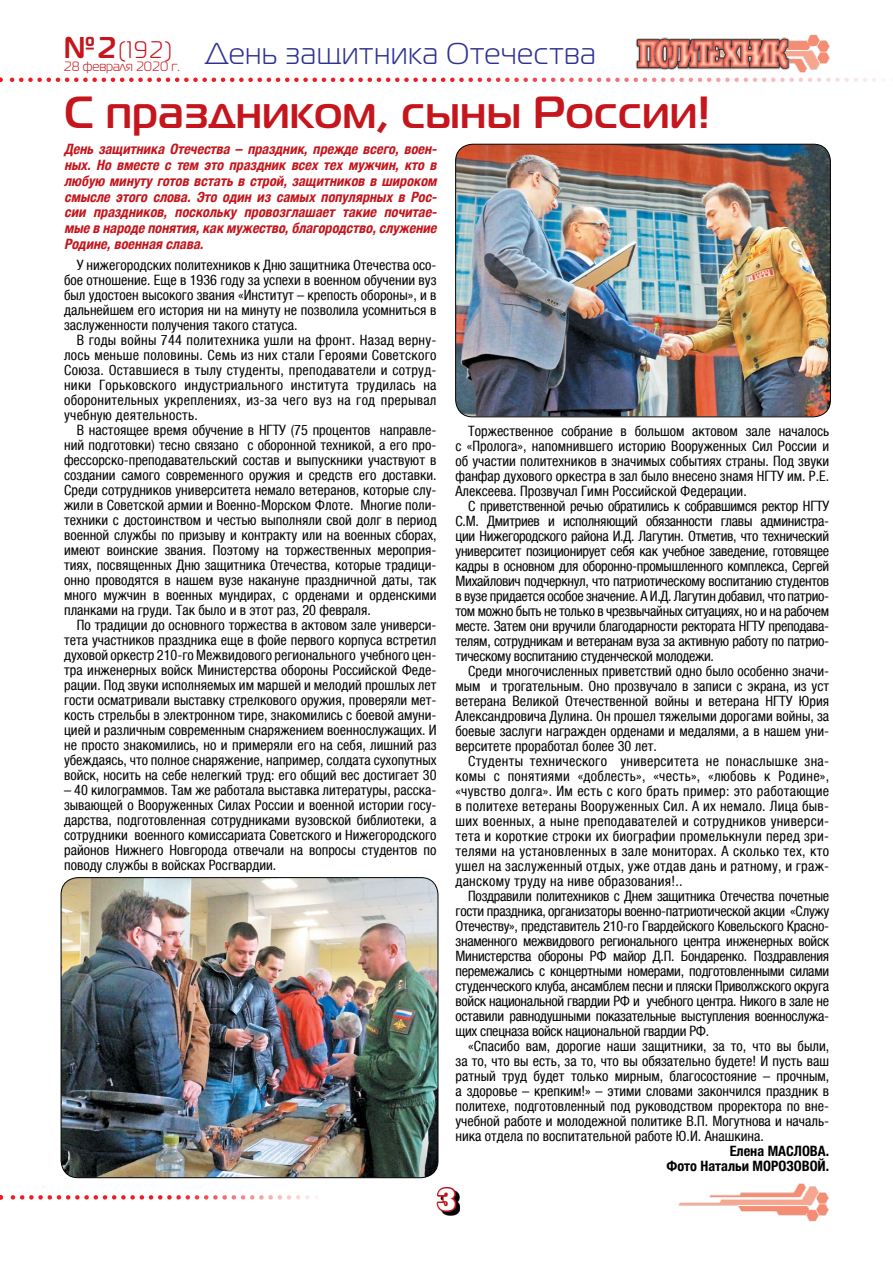
<style>
.page{position:relative;width:893px;height:1263px;background:#fff}
.page>*{position:absolute;margin:0;border:0;box-sizing:border-box;transform-origin:0 0}
.t1{font:700 45px "Magistral C";letter-spacing:.02em;color:#c4161c}
.t2{font:30px "Magistral C";letter-spacing:.035em;color:#2e3092}
.t3{font:30px "Xenia Bold Cyrillic";color:#fff}
.t4{font:24px "Magistral C";color:#c4161c}
.t5{font:condensed 14.25px/15px "Helvetica Neue LTCYR";color:#000;text-align:justify}
.t6{font:italic 700 condensed 14.25px/15.8px "Helvetica Neue LTCYR";color:#c4161c;text-align:justify}
.t7{font:700 condensed 14.25px/15px "Helvetica Neue LTCYR";color:#000;text-align:right}
.t8{font:13.5px "Magistral C";color:#c4161c}
.s1{font-weight:700;font-size:30px}
</style>
<div class="page">
<img style="left:793px;top:34px;width:36px;height:39px">
<img style="left:635px;top:37px;width:158px;height:34px">
<svg style="left:0;top:78px;width:884px;height:4px"></svg>
<svg style="left:0;top:1195px;width:317px;height:4px"></svg>
<img style="left:678px;top:1183px;width:151px;height:39px">
<svg style="left:444px;top:1194px;width:16px;height:21px"></svg>
<svg style="left:436px;top:1186px;width:23px;height:28px"></svg>
<img style="left:61px;top:878px;width:377px;height:300px">
<div style="left:61px;top:877px;width:377px;height:301px;border:1px solid #000;border-radius:17px"></div>
<img style="left:456px;top:144px;width:374px;height:273px">
<div style="left:455px;top:144px;width:376px;height:273px;border:1px solid #000;border-radius:17px"></div>
<h3 class="t4" style="left:64px;top:37px;width:110px"><span class="s1">№2</span>(192)</h3>
<p class="t8" style="left:64px;top:59px;width:117px">28 февраля 2020 г.</p>
<h2 class="t2" style="left:205px;top:38px;width:392px">День защитника Отечества</h2>
<h1 class="t1" style="left:64px;top:85px;width:647px">С праздником, сыны России!</h1>
<p class="t6" style="left:64px;top:142px;width:377px">День защитника Отечества – праздник, прежде всего, воен&shy;ных. Но вместе с тем это праздник всех тех мужчин, кто в любую минуту готов встать в строй, защитников в широком смысле этого слова. Это один из самых популярных в Рос&shy;сии праздников, поскольку провозглашает такие почитае&shy;мые в народе понятия,как мужество,благородство,служение Родине,военная слава.</p>
<p class="t5" style="left:64px;top:257px;width:374px;text-indent:13px">У нижегородских политехников к Дню защитника Отечества осо&shy;бое отношение. Еще в 1936 году за успехи в военном обучении вуз был удостоен высокого звания «Институт – крепость обороны», и в дальнейшем его история ни на минуту не позволила усомниться в заслуженности получения такого статуса.</p>
<p class="t5" style="left:64px;top:332px;width:374px;text-indent:13px">В годы войны 744 политехника ушли на фронт. Назад верну&shy;лось меньше половины. Семь из них стали Героями Советского Союза. Оставшиеся в тылу студенты, преподаватели и сотруд&shy;ники Горьковского индустриального института трудилась на оборонительных укреплениях, из-за чего вуз на год прерывал учебную деятельность.</p>
<p class="t5" style="left:64px;top:422px;width:374px;text-indent:13px">В настоящее время обучение в НГТУ (75 процентов направле&shy;ний подготовки) тесно связано с оборонной техникой, а его про&shy;фессорско-преподавательский состав и выпускники участвуют в создании самого современного оружия и средств его доставки.<br>Среди сотрудников университета немало ветеранов, которые слу&shy;жили в Советской армии и Военно-Морском Флоте. Многие поли&shy;техники с достоинством и честью выполняли свой долг в период военной службы по призыву и контракту или на военных сборах, имеют воинские звания. Поэтому на торжественных мероприя&shy;тиях, посвященных Дню защитника Отечества, которые традици&shy;онно проводятся в нашем вузе накануне праздничной даты, так много мужчин в военных мундирах, с орденами и орденскими планками на груди. Так было и в этот раз, 20 февраля.</p>
<p class="t5" style="left:64px;top:618px;width:374px;text-indent:13px">По традиции до основного торжества в актовом зале универси&shy;тета участников праздника еще в фойе первого корпуса встретил духовой оркестр 210-го Межвидового регионального учебного цен&shy;тра инженерных войск Министерства обороны Российской Феде&shy;рации. Под звуки исполняемых им маршей и мелодий прошлых лет гости осматривали выставку стрелкового оружия, проверяли мет&shy;кость стрельбы в электронном тире, знакомились с боевой амуни&shy;цией и различным современным снаряжением военнослужащих. И не просто знакомились, но и примеряли его на себя, лишний раз убеждаясь, что полное снаряжение, например, солдата сухопутных войск, носить на себе нелегкий труд: его общий вес достигает 30</p>
<p class="t5" style="left:64px;top:783px;width:374px">– 40 килограммов. Там же работала выставка литературы, расска&shy;зывающей о Вооруженных Силах России и военной истории госу&shy;дарства, подготовленная сотрудниками вузовской библиотеки, а сотрудники военного комиссариата Советского и Нижегородского районов Нижнего Новгорода отвечали на вопросы студентов по поводу службы в войсках Росгвардии.</p>
<p class="t5" style="left:455px;top:423px;width:375px;text-indent:13px">Торжественное собрание в большом актовом зале началось с «Пролога», напомнившего историю Вооруженных Сил России и об участии политехников в значимых событиях страны. Под звуки фанфар духового оркестра в зал было внесено знамя НГТУ им. Р.Е.<br>Алексеева. Прозвучал Гимн Российской Федерации.</p>
<p class="t5" style="left:455px;top:498px;width:375px;text-indent:13px">С приветственной речью обратились к собравшимся ректор НГТУ С.М. Дмитриев и исполняющий обязанности главы администра&shy;ции Нижегородского района И.Д. Лагутин. Отметив, что технический университет позиционирует себя как учебное заведение, готовящее кадры в основном для оборонно-промышленного комплекса, Сергей Михайлович подчеркнул, что патриотическому воспитанию студентов в вузе придается особое значение. А И.Д. Лагутин добавил, что патрио&shy;том можно быть не только в чрезвычайных ситуациях, но и на рабочем месте. Затем они вручили благодарности ректората НГТУ преподава&shy;телям, сотрудникам и ветеранам вуза за активную работу по патрио&shy;тическому воспитанию студенческой молодежи.</p>
<p class="t5" style="left:455px;top:663px;width:375px;text-indent:13px">Среди многочисленных приветствий одно было особенно значи&shy;мым и трогательным. Оно прозвучало в записи с экрана, из уст ветерана Великой Отечественной войны и ветерана НГТУ Юрия Александровича Дулина. Он прошел тяжелыми дорогами войны, за боевые заслуги награжден орденами и медалями, а в нашем уни&shy;верситете проработал более 30 лет.</p>
<p class="t5" style="left:455px;top:753px;width:375px;text-indent:13px">Студенты технического университета не понаслышке зна&shy;комы с понятиями «доблесть», «честь», «любовь к Родине», «чувство долга». Им есть с кого брать пример: это работающие в политехе ветераны Вооруженных Сил. А их немало. Лица быв&shy;ших военных, а ныне преподавателей и сотрудников универси&shy;тета и короткие строки их биографии промелькнули перед зри&shy;телями на установленных в зале мониторах. А сколько тех, кто ушел на заслуженный отдых, уже отдав дань и ратному, и граж&shy;данскому труду на ниве образования!..</p>
<p class="t5" style="left:455px;top:888px;width:375px;text-indent:13px">Поздравили политехников с Днем защитника Отечества почетные гости праздника, организаторы военно-патриотической акции «Служу Отечеству», представитель 210-го Гвардейского Ковельского Красно&shy;знаменного межвидового регионального центра инженерных войск Министерства обороны РФ майор Д.П. Бондаренко. Поздравления перемежались с концертными номерами, подготовленными силами студенческого клуба, ансамблем песни и пляски Приволжского округа войск национальной гвардии РФ и учебного центра. Никого в зале не оставили равнодушными показательные выступления военнослужа&shy;щих спецназа войск национальной гвардии РФ.</p>
<p class="t5" style="left:455px;top:1038px;width:375px;text-indent:13px">«Спасибо вам, дорогие наши защитники, за то, что вы были, за то, что вы есть, за то, что вы обязательно будете! И пусть ваш ратный труд будет только мирным, благосостояние – прочным, а здоровье – крепким!» – этими словами закончился праздник в политехе, подготовленный под руководством проректора по вне&shy;учебной работе и молодежной политике В.П. Могутнова и началь&shy;ника отдела по воспитательной работе Ю.И. Анашкина.</p>
<p class="t7" style="left:666px;top:1143px;width:164px">Елена МАСЛОВА.<br>Фото Натальи МОРОЗОВОЙ.</p>
<h2 class="t3" style="left:437px;top:1182px;width:20px">3</h2>
</div>
